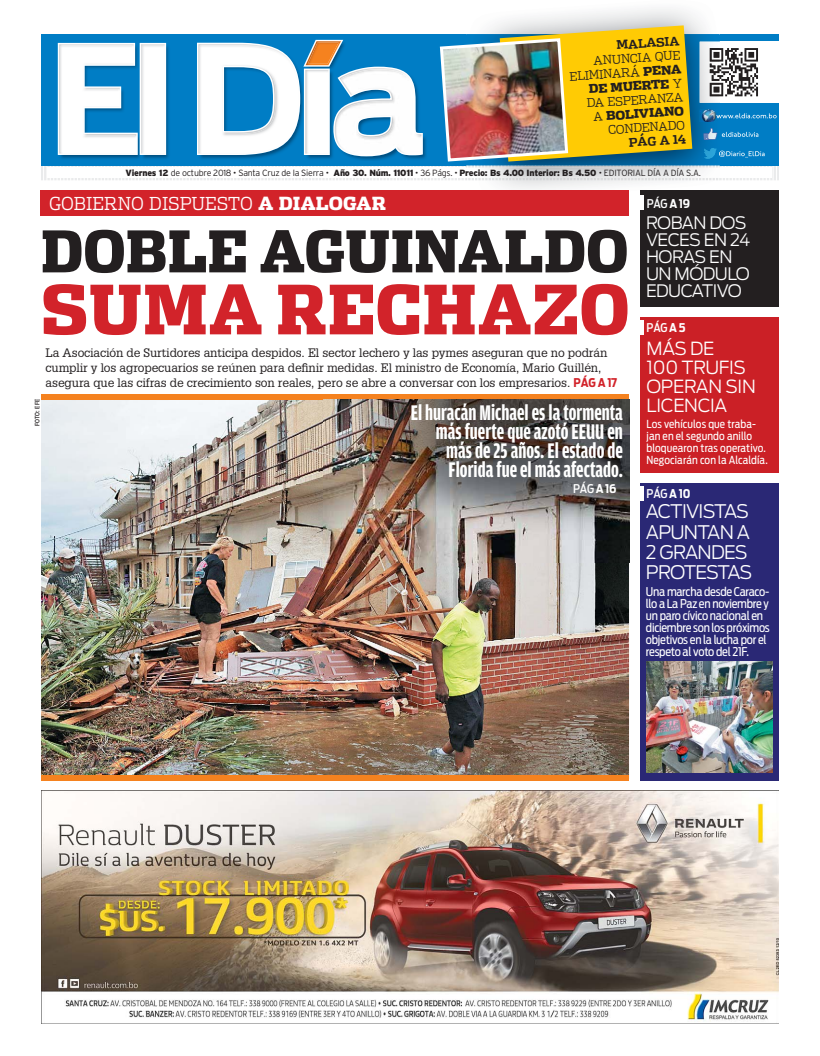
<style>
.page{position:relative;width:820px;height:1056px;background:#fff}
.page>*{position:absolute;margin:0;border:0;box-sizing:border-box;transform-origin:0 0}
.t1{font:900 67.4px "Dispatch Cond";letter-spacing:.005em;color:#d2232a;scale:1.05 1}
.t2{font:900 57px "Dispatch Cond";color:#231f20;scale:1.05 1}
.t3{font:700 22.5px/19px "Amplitude Comp";color:#fff;text-align:right;scale:.95 1}
.t4{font:300 18.6px/20.2px "Antenna";letter-spacing:-.05em;color:#fff}
.t5{font:300 18px/19px "Antenna";letter-spacing:-.02em;color:#fff}
.t6{font:300 18px "Dispatch";color:#fff;scale:.95 1}
.t7{font:300 17.1px/17.1px "Antenna";letter-spacing:-.03em;color:#fff}
.t8{font:12px/15.1px "Glypha";letter-spacing:-.01em;color:#231f20}
.t9{font:12px/12px "Antenna Cond";letter-spacing:-.02em;color:#fff}
.t10{font:300 12px/14px "Dispatch";color:#231f20;text-align:right}
.t11{font:500 12px "Antenna Cond";letter-spacing:-.02em;color:#fff}
.t12{font:700 12px "Dispatch";color:#231f20}
.t13{font:11px/12px "Antenna Cond";letter-spacing:.01em;color:#fff}
.t14{font:300 9px "Interstate";letter-spacing:-.03em;color:#231f20}
.t15{font:500 6px "Antenna Cond";color:#231f20}
.s1{font-weight:900}
.s2{font-family:"Antenna Cond";font-weight:700;color:#d2232a}
.s3{font-weight:700}
</style>
<div class="page">
<img style="left:486px;top:180px;width:214px;height:14px">
<img style="left:41px;top:791px;width:737px;height:232px">
<img style="left:41px;top:399px;width:587px;height:377px">
<div style="left:41px;top:190px;width:587px;height:26px;background:#d2232a"></div>
<div style="left:41px;top:776px;width:587px;height:5px;background:#f5821f"></div>
<div style="left:41px;top:394px;width:587px;height:5px;background:#f5821f"></div>
<div style="left:640px;top:190px;width:138px;height:116px;background:#231f20"></div>
<div style="left:636px;top:196px;width:7px;height:14px;background:#fff"></div>
<div style="left:640px;top:483px;width:138px;height:298px;background:#2a2875"></div>
<div style="left:636px;top:487px;width:7px;height:14px;background:#fff"></div>
<img style="left:646px;top:662px;width:126px;height:111px">
<div style="left:640px;top:317px;width:138px;height:156px;background:#cb2026"></div>
<div style="left:636px;top:320px;width:7px;height:15px;background:#fff"></div>
<img style="left:323px;top:399px;width:305px;height:163px">
<svg style="left:41px;top:25px;width:737px;height:155px"></svg>
<p class="t12" style="left:616px;top:41px;width:65px;rotate:-4deg">MALASIA</p>
<p class="t10" style="left:568px;top:57px;width:113px;rotate:-4deg">ANUNCIA QUE<br>ELIMINARÁ <span class="s1">PENA<br>DE MUERTE</span> Y<br>DA ESPERANZA<br>A <span class="s1">BOLIVIANO<br></span>CONDENADO</p>
<p class="t12" style="left:628px;top:138px;width:59px;rotate:-4deg">PÁG A 14</p>
<p class="t14" style="left:125px;top:170px;width:576px"><span class="s1">Viernes 12</span> de octubre 2018 • Santa Cruz de la Sierra • <span class="s1">Año 30. Núm. 11011</span> • 36 Págs. • <span class="s1">Precio: Bs 4.00 Interior: Bs 4.50</span> • EDITORIAL DÍA A DÍA S.A.</p>
<h3 class="t6" style="left:49px;top:197px;width:356px">GOBIERNO DISPUESTO <span class="s1">A DIALOGAR</span></h3>
<h2 class="t2" style="left:41px;top:230px;width:561px">DOBLE AGUINALDO</h2>
<h1 class="t1" style="left:41px;top:284px;width:562px">SUMA RECHAZO</h1>
<p class="t8" style="left:46px;top:346px;width:573px">La Asociación de Surtidores anticipa despidos. El sector lechero y las pymes aseguran que no podrán cumplir y los agropecuarios se reúnen para definir medidas. El ministro de Economía, Mario Guillén, asegura que las cifras de crecimiento son reales, pero se abre a conversar con los empresarios. <span class="s2">PÁG A 17</span></p>
<p class="t15" style="left:34px;top:426px;width:29px;rotate:-90deg">FOTO: EFE</p>
<h3 class="t3" style="left:410px;top:403px;width:225px">El huracán Michael es la tormenta más fuerte que azotó EEUU en más de 25 años. El estado de<br>Florida fue el más afectado.</h3>
<p class="t11" style="left:573px;top:482px;width:45px">PÁG <span class="s3">A 16</span></p>
<p class="t11" style="left:646px;top:196px;width:45px">PÁG <span class="s3">A 19</span></p>
<h3 class="t7" style="left:645px;top:216px;width:106px">ROBAN DOS<br>VECES EN 24<br>HORAS EN<br>UN MÓDULO<br>EDUCATIVO</h3>
<p class="t11" style="left:646px;top:320px;width:40px">PÁG <span class="s3">A 5</span></p>
<h3 class="t5" style="left:646px;top:341px;width:111px">MÁS DE<br>100 TRUFIS<br>OPERAN SIN<br>LICENCIA</h3>
<p class="t13" style="left:646px;top:419px;width:123px">Los vehículos que traba&shy;jan en el segundo anillo bloquearon tras operativo.<br>Negociarán con la Alcaldía.</p>
<p class="t11" style="left:646px;top:487px;width:45px">PÁG <span class="s3">A 10</span></p>
<h3 class="t4" style="left:645px;top:503px;width:108px">ACTIVISTAS<br>APUNTAN A<br>2 GRANDES<br>PROTESTAS</h3>
<p class="t9" style="left:645px;top:586px;width:125px">Una marcha desde Caraco&shy;llo a La Paz en noviembre y un paro cívico nacional en diciembre son los próximos objetivos en la lucha por el respeto al voto del 21F.</p>
</div>
